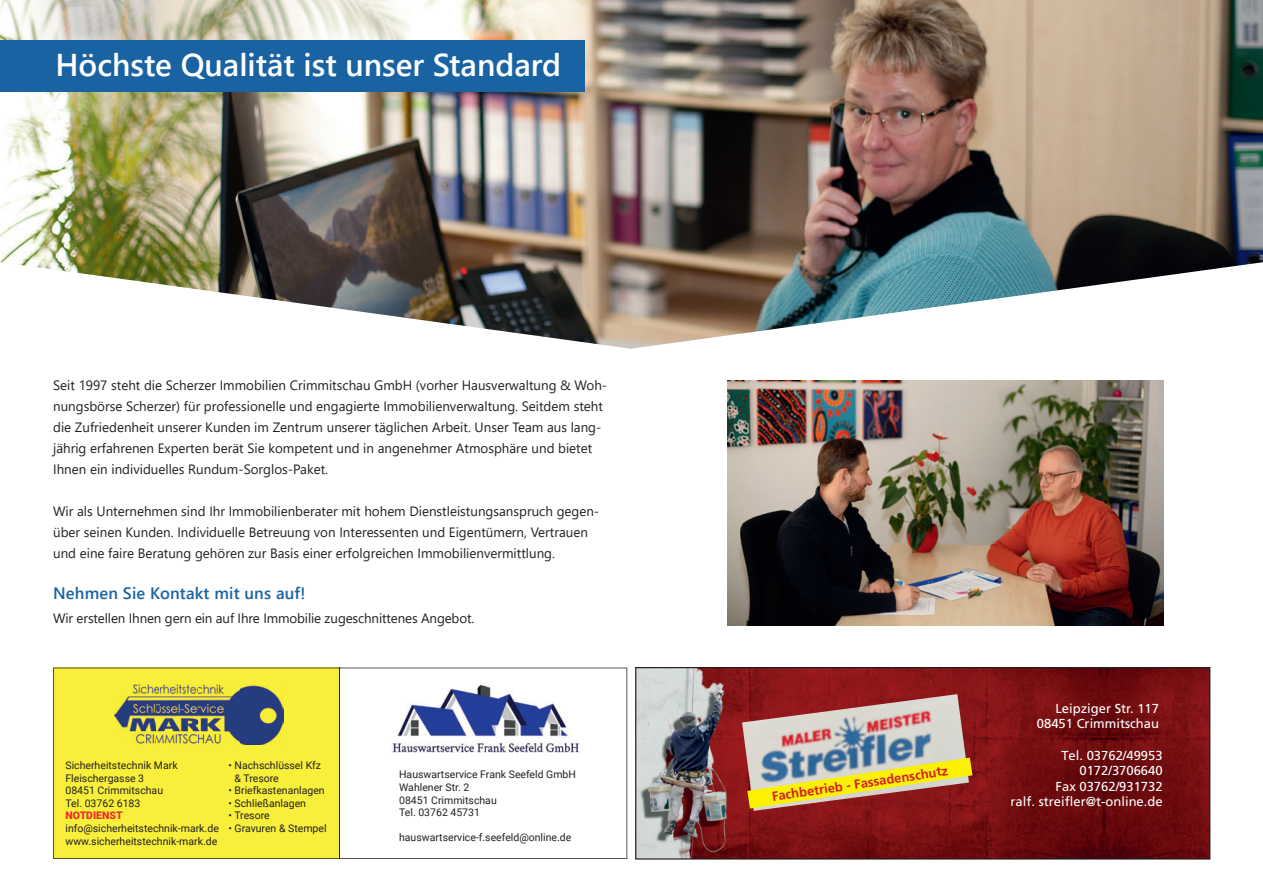
<style>
.page{position:relative;width:1263px;height:893px;background:#fff}
.page>*{position:absolute;margin:0;border:0;box-sizing:border-box;transform-origin:0 0}
.t1{font:600 31.5px "Segoe UI";color:#fff}
.t2{font:600 16.5px "Segoe UI";letter-spacing:.01em;color:#1a63a3}
.t3{font:13.5px/21px "Segoe UI";color:#231f20}
.t4{font:13.05px/15.6px "Frutiger LT Std";color:#fff;text-align:right}
.t5{font:700 13.05px "Frutiger LT Std";color:#d11f2d}
.t6{font:10.5px/12.6px "Roboto";color:#231f20}
.t7{font:900 10.5px "Roboto";color:#ee2d2d}
</style>
<div class="page">
<img style="left:0;top:0;width:1263px;height:349px">
<img style="left:727px;top:381px;width:436px;height:245px">
<div style="left:0;top:40px;width:584px;height:51px;background:#1a63a3"></div>
<hr style="left:1262px;top:40px;width:1px;height:51px;background:#1a63a3">
<img style="left:637px;top:669px;width:571px;height:188px">
<img style="left:742px;top:694px;width:227px;height:117px">
<svg style="left:747px;top:758px;width:225px;height:50px"></svg>
<div style="left:635px;top:667px;width:575px;height:192px;border:1px solid #231f20"></div>
<svg style="left:53px;top:668px;width:574px;height:191px"></svg>
<h1 class="t1" style="left:55px;top:35px;width:507px">Höchste Qualität ist unser Standard</h1>
<p class="t3" style="left:53px;top:374px;width:556px">Seit 1997 steht die Scherzer Immobilien Crimmitschau GmbH (vorher Hausverwaltung &amp; Woh&shy;nungsbörse Scherzer) für professionelle und engagierte Immobilienverwaltung. Seitdem steht die Zufriedenheit unserer Kunden im Zentrum unserer täglichen Arbeit. Unser Team aus lang&shy;jährig erfahrenen Experten berät Sie kompetent und in angenehmer Atmosphäre und bietet Ihnen ein individuelles Rundum-Sorglos-Paket.</p>
<p class="t3" style="left:53px;top:500px;width:548px">Wir als Unternehmen sind Ihr Immobilienberater mit hohem Dienstleistungsanspruch gegen&shy;über seinen Kunden. Individuelle Betreuung von Interessenten und Eigentümern, Vertrauen und eine faire Beratung gehören zur Basis einer erfolgreichen Immobilienvermittlung.</p>
<p class="t2" style="left:53px;top:578px;width:254px">Nehmen Sie Kontakt mit uns auf!</p>
<p class="t3" style="left:53px;top:607px;width:423px">Wir erstellen Ihnen gern ein auf Ihre Immobilie zugeschnittenes Angebot.</p>
<p class="t6" style="left:65px;top:759px;width:114px">Sicherheitstechnik Mark<br>Fleischergasse 3<br>08451 Crimmitschau<br>Tel. 03762 6183</p>
<p class="t7" style="left:65px;top:808px;width:59px">NOTDIENST</p>
<p class="t6" style="left:65px;top:822px;width:155px">info@sicherheitstechnik-mark.de www.sicherheitstechnik-mark.de</p>
<p class="t6" style="left:235px;top:759px;width:88px;text-indent:-6px">• Nachschlüssel Kfz &amp; Tresore</p>
<p class="t6" style="left:228px;top:784px;width:98px">• Briefkastenanlagen</p>
<p class="t6" style="left:228px;top:796px;width:79px">• Schließanlagen</p>
<p class="t6" style="left:228px;top:809px;width:43px">• Tresore</p>
<p class="t6" style="left:228px;top:822px;width:100px">• Gravuren &amp; Stempel</p>
<p class="t6" style="left:399px;top:768px;width:178px">Hauswartservice Frank Seefeld GmbH<br>Wahlener Str. 2<br>08451 Crimmitschau<br>Tel. 03762 45731</p>
<p class="t6" style="left:399px;top:831px;width:174px">hauswartservice-f.seefeld@online.de</p>
<p class="t5" style="left:771px;top:790px;width:179px;rotate:-9deg">Fachbetrieb - Fassadenschutz</p>
<p class="t4" style="left:1037px;top:700px;width:124px">Leipziger Str. 117<br>08451 Crimmitschau</p>
<p class="t4" style="left:1010px;top:747px;width:154px">Tel. 03762/49953<br>0172/3706640<br>Fax 03762/931732<br>ralf. streifler@t-online.de</p>
</div>
